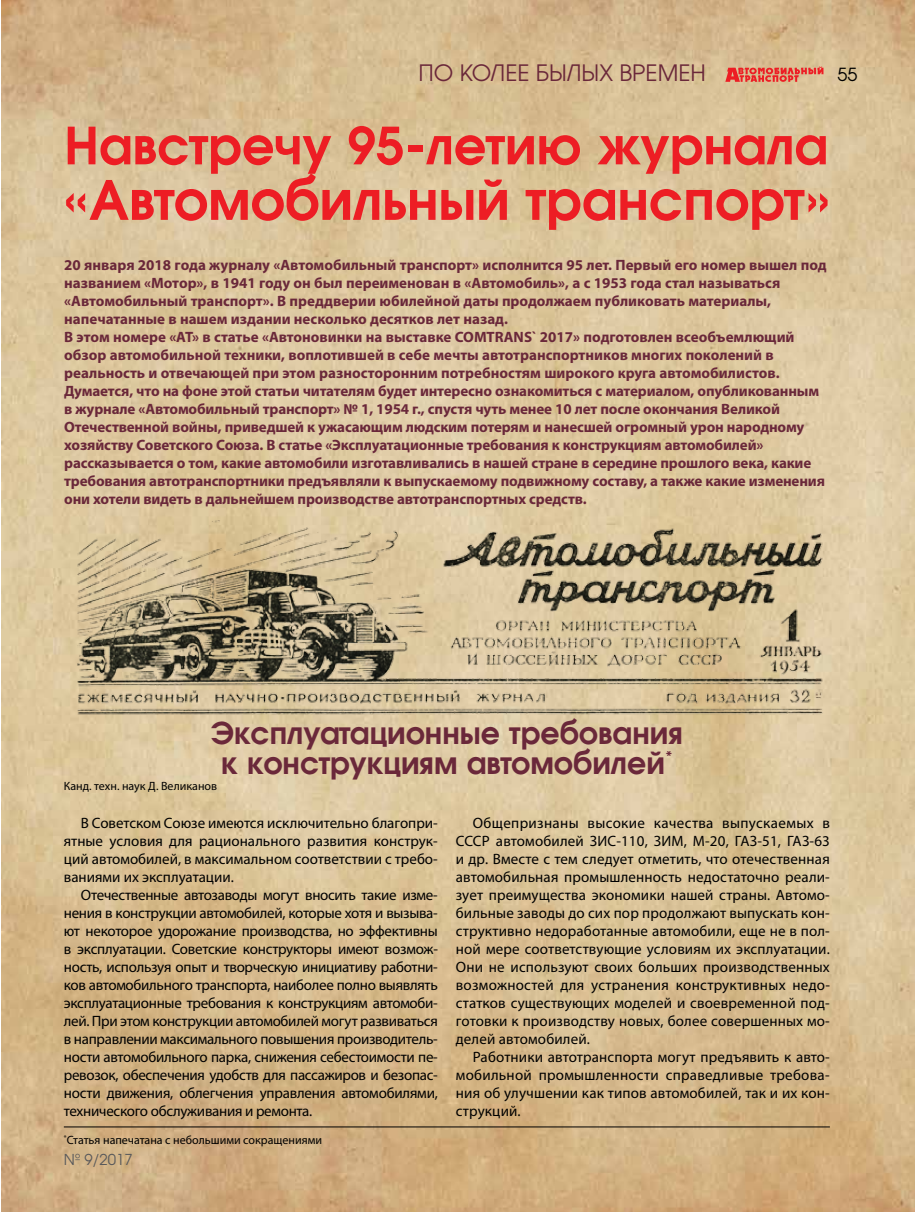
<style>
.page{position:relative;width:915px;height:1212px;background:#fff}
.page>*{position:absolute;margin:0;border:0;box-sizing:border-box;transform-origin:0 0}
.t1{font:700 54px "AG Avalanche C";color:#ed1d24}
.t2{font:700 51px "AG Avalanche C";color:#ed1d24}
.t3{font:700 30px/30px "AG Avalanche C";color:#6a283a;text-align:center}
.t4{font:22.5px "AG Avalanche C";color:#6a283a}
.t5{font:18px "AG Avalanche C";color:#000}
.t6{font:15px/18px "Myriad Pro";color:#000;text-align:justify}
.t7{font:700 15px/18px "Myriad Pro";letter-spacing:-.01em;color:#6a283a}
.t8{font:15px "AG Avalanche C";color:#58595b}
.t9{font:12px "Myriad Pro";color:#000}
</style>
<div class="page">
<img style="left:1px;top:0;width:913px;height:1212px">
<hr style="left:64px;top:1127px;width:765px;height:1px;background:#000">
<img style="left:64px;top:521px;width:765px;height:201px">
<svg style="left:725px;top:66px;width:98px;height:16px;background:#e17561"></svg>
<h3 class="t4" style="left:418px;top:59px;width:288px">ПО КОЛЕЕ БЫЛЫХ ВРЕМЕН</h3>
<p class="t5" style="left:837px;top:63px;width:21px">55</p>
<h2 class="t2" style="left:64px;top:112px;width:765px">Навстречу 95-летию журнала</h2>
<h1 class="t1" style="left:64px;top:165px;width:766px">«Автомобильный транспорт»</h1>
<p class="t7" style="left:64px;top:255px;width:763px">20 января 2018 года журналу «Автомобильный транспорт» исполнится 95 лет. Первый его номер вышел под названием «Мотор», в 1941 году он был переименован в «Автомобиль», а с 1953 года стал называться «Автомобильный транспорт». В преддверии юбилейной даты продолжаем публиковать материалы, напечатанные в нашем издании несколько десятков лет назад.<br>В этом номере «АТ» в статье «Автоновинки на выставке COMTRANS` 2017» подготовлен всеобъемлющий обзор автомобильной техники, воплотившей в себе мечты автотранспортников многих поколений в реальность и отвечающей при этом разносторонним потребностям широкого круга автомобилистов.<br>Думается, что на фоне этой статьи читателям будет интересно ознакомиться с материалом, опубликованным в журнале «Автомобильный транспорт» № 1, 1954 г., спустя чуть менее 10 лет после окончания Великой Отечественной войны, приведшей к ужасающим людским потерям и нанесшей огромный урон народному хозяйству Советского Союза. В статье «Эксплуатационные требования к конструкциям автомобилей» рассказывается о том, какие автомобили изготавливались в нашей стране в середине прошлого века, какие требования автотранспортники предъявляли к выпускаемому подвижному составу, а также какие изменения они хотели видеть в дальнейшем производстве автотранспортных средств.</p>
<h3 class="t3" style="left:211px;top:717px;width:473px">Эксплуатационные требования к конструкциям автомобилей<sup>*</sup></h3>
<p class="t9" style="left:64px;top:779px;width:155px">Канд. техн. наук Д. Великанов</p>
<p class="t6" style="left:64px;top:814px;width:375px;text-indent:17px">В Советском Союзе имеются исключительно благопри&shy;ятные условия для рационального развития конструк&shy;ций автомобилей, в максимальном соответствии с требо&shy;ваниями их эксплуатации.</p>
<p class="t6" style="left:64px;top:886px;width:375px;text-indent:17px">Отечественные автозаводы могут вносить такие изме&shy;нения в конструкции автомобилей, которые хотя и вызыва&shy;ют некоторое удорожание производства, но эффективны в эксплуатации. Советские конструкторы имеют возмож&shy;ность, используя опыт и творческую инициативу работни&shy;ков автомобильного транспорта, наиболее полно выявлять эксплуатационные требования к конструкциям автомоби&shy;лей. При этом конструкции автомобилей могут развиваться в направлении максимального повышения производитель&shy;ности автомобильного парка, снижения себестоимости пе&shy;ревозок, обеспечения удобств для пассажиров и безопас&shy;ности движения, облегчения управления автомобилями, технического обслуживания и ремонта.</p>
<p class="t9" style="left:64px;top:1133px;width:259px"><sup>*</sup>Статья напечатана с небольшими сокращениями</p>
<p class="t8" style="left:64px;top:1150px;width:70px">№ 9/2017</p>
<p class="t6" style="left:455px;top:814px;width:375px;text-indent:17px">Общепризнаны высокие качества выпускаемых в СССР автомобилей ЗИС-110, ЗИМ, М-20, ГАЗ-51, ГАЗ-63 и др. Вместе с тем следует отметить, что отечественная автомобильная промышленность недостаточно реали&shy;зует преимущества экономики нашей страны. Автомо&shy;бильные заводы до сих пор продолжают выпускать кон&shy;структивно недоработанные автомобили, еще не в пол&shy;ной мере соответствующие условиям их эксплуатации.<br>Они не используют своих больших производственных возможностей для устранения конструктивных недо&shy;статков существующих моделей и своевременной под&shy;готовки к производству новых, более совершенных мо&shy;делей автомобилей.</p>
<p class="t6" style="left:455px;top:1048px;width:375px;text-indent:17px">Работники автотранспорта могут предъявить к авто&shy;мобильной промышленности справедливые требова&shy;ния об улучшении как типов автомобилей, так и их кон&shy;струкций.</p>
</div>
